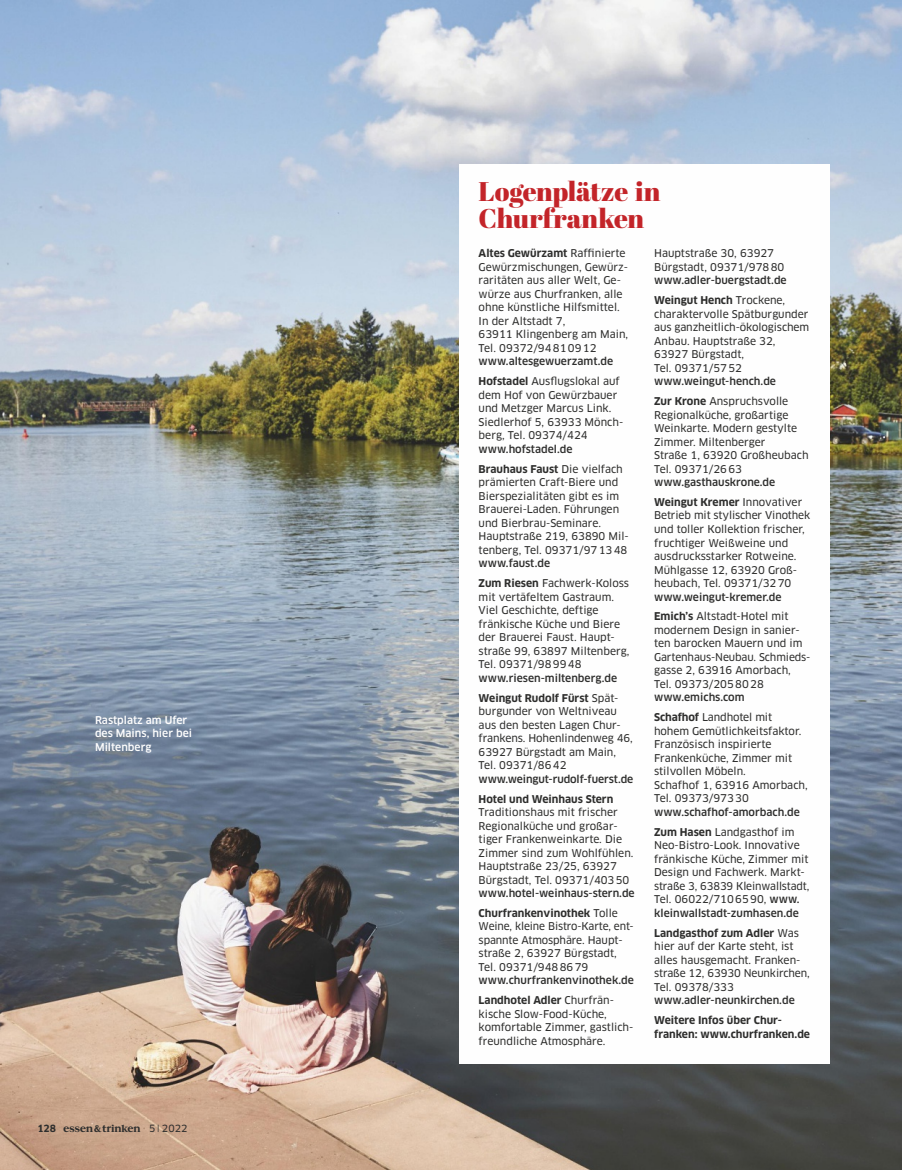
<style>
.page{position:relative;width:902px;height:1170px;background:#fff}
.page>*{position:absolute;margin:0;border:0;box-sizing:border-box;transform-origin:0 0}
.t1{font:27px/27px "Abril Fatface";letter-spacing:-.01em;color:#c32429}
.t2{font:10.5px/13.5px "Clan OT News";color:#2e2e2d}
.t3{font:500 10.5px/20px "Clan OT";color:#2e2e2d}
.t4{font:700 10.5px/13.5px "Clan OT";color:#2e2e2d}
.t5{font:500 10.5px/13.5px "Clan OT";color:#fefefe}
.t6{font:9.75px "Clan OT News";color:#2e2e2d}
.s1{font-family:"Clan OT";font-weight:700}
.s2{font-family:"Et Schriftzug";font-size:15px}
.s3{font-family:"Clan OT"}
.s4{font-family:"Clan OT News";font-weight:400}
.s5{font-weight:700}
.s6{font-family:"Clan OT";font-weight:500}
</style>
<div class="page">
<img style="left:0;top:0;width:901px;height:1169px">
<div style="left:459px;top:164px;width:370px;height:899px;background:#fefefe"></div>
<p class="t5" style="left:95px;top:713px;width:99px">Rastplatz am Ufer des Mains, hier bei<br>Miltenberg</p>
<p class="t6" style="left:37px;top:1122px;width:151px"><span class="s1">128</span> <span class="s2">4</span> 5<span class="s3">I</span> 2022</p>
<h1 class="t1" style="left:478px;top:177px;width:183px">Logenplätze in<br>Churfranken</h1>
<p class="t4" style="left:478px;top:247px;width:148px">Altes Gewürzamt <span class="s4">Raffinierte</span></p>
<p class="t2" style="left:478px;top:260px;width:151px">Gewürzmischungen, Gewürz&shy;raritäten aus aller Welt, Ge&shy;würze aus Churfranken, alle ohne künstliche Hilfsmittel.<br>In der Altstadt 7,<br>63911 Klingenberg am Main,<br>Tel. 09372/94810912</p>
<p class="t3" style="left:478px;top:351px;width:136px">www.altesgewuerzamt.de</p>
<p class="t2" style="left:478px;top:374px;width:146px"><span class="s1">Hofstadel</span> Ausflugslokal auf dem Hof von Gewürzbauer und Metzger Marcus Link.<br>Siedlerhof 5, 63933 Mönch&shy;berg, Tel. 09374/424</p>
<p class="t3" style="left:478px;top:439px;width:146px">www.hofstadel.de<br><span class="s5">Brauhaus Faust</span> <span class="s4">Die vielfach</span></p>
<p class="t2" style="left:478px;top:475px;width:152px">prämierten Craft-Biere und<br>Bierspezialitäten gibt es im<br>Brauerei-Laden. Führungen und Bierbrau-Seminare.<br>Hauptstraße 219, 63890 Mil&shy;tenberg, Tel. 09371/971348</p>
<p class="t3" style="left:478px;top:553px;width:73px">www.faust.de</p>
<p class="t2" style="left:478px;top:576px;width:152px"><span class="s1">Zum Riesen</span> Fachwerk-Koloss mit vertäfeltem Gastraum.<br>Viel Geschichte, deftige fränkische Küche und Biere der Brauerei Faust. Haupt&shy;straße 99, 63897 Miltenberg,<br>Tel. 09371/989948</p>
<p class="t3" style="left:478px;top:668px;width:141px">www.riesen-miltenberg.de<br><span class="s5">Weingut Rudolf Fürst</span> <span class="s4">Spät-</span></p>
<p class="t2" style="left:478px;top:704px;width:156px">burgunder von Weltniveau aus den besten Lagen Chur&shy;frankens. Hohenlindenweg 46,<br>63927 Bürgstadt am Main,<br>Tel. 09371/8642</p>
<p class="t3" style="left:478px;top:768px;width:156px">www.weingut-rudolf-fuerst.de</p>
<p class="t4" style="left:478px;top:792px;width:136px">Hotel und Weinhaus Stern</p>
<p class="t2" style="left:478px;top:805px;width:156px">Traditionshaus mit frischer<br>Regionalküche und großar&shy;tiger Frankenweinkarte. Die<br>Zimmer sind zum Wohlfühlen.<br>Hauptstraße 23/25, 63927<br>Bürgstadt, Tel. 09371/40350</p>
<p class="t3" style="left:478px;top:883px;width:158px">www.hotel-weinhaus-stern.de<br><span class="s5">Churfrankenvinothek</span> <span class="s4">Tolle</span></p>
<p class="t2" style="left:478px;top:919px;width:157px">Weine, kleine Bistro-Karte, ent&shy;spannte Atmosphäre. Haupt&shy;straße 2, 63927 Bürgstadt,<br>Tel. 09371/9488679</p>
<p class="t3" style="left:478px;top:970px;width:157px">www.churfrankenvinothek.de<br><span class="s5">Landhotel Adler</span> <span class="s4">Churfrän-</span></p>
<p class="t2" style="left:478px;top:1007px;width:156px">kische Slow-Food-Küche, komfortable Zimmer, gastlich&shy;freundliche Atmosphäre.</p>
<p class="t2" style="left:654px;top:247px;width:132px">Hauptstraße 30, 63927<br>Bürgstadt, 09371/97880</p>
<p class="t3" style="left:654px;top:270px;width:134px">www.adler-buergstadt.de<br><span class="s5">Weingut Hench</span> <span class="s4">Trockene,</span></p>
<p class="t2" style="left:654px;top:307px;width:157px">charaktervolle Spätburgunder aus ganzheitlich-ökologischem<br>Anbau. Hauptstraße 32,<br>63927 Bürgstadt,<br>Tel. 09371/5752</p>
<p class="t3" style="left:654px;top:371px;width:123px">www.weingut-hench.de</p>
<p class="t2" style="left:654px;top:394px;width:156px"><span class="s1">Zur Krone</span> Anspruchsvolle<br>Regionalküche, großartige<br>Weinkarte. Modern gestylte<br>Zimmer. Miltenberger<br>Straße 1, 63920 Großheubach<br>Tel. 09371/2663</p>
<p class="t3" style="left:654px;top:472px;width:150px">www.gasthauskrone.de<br><span class="s5">Weingut Kremer</span> <span class="s4">Innovativer</span></p>
<p class="t2" style="left:654px;top:509px;width:158px">Betrieb mit stylischer Vinothek und toller Kollektion frischer, fruchtiger Weißweine und ausdrucksstarker Rotweine.<br>Mühlgasse 12, 63920 Groß&shy;heubach, Tel. 09371/3270</p>
<p class="t3" style="left:654px;top:586px;width:129px">www.weingut-kremer.de</p>
<p class="t2" style="left:654px;top:610px;width:158px"><span class="s1">Emich’s</span> Altstadt-Hotel mit modernem Design in sanier&shy;ten barocken Mauern und im<br>Gartenhaus-Neubau. Schmieds&shy;gasse 2, 63916 Amorbach,<br>Tel. 09373/2058028</p>
<p class="t3" style="left:654px;top:687px;width:92px">www.emichs.com</p>
<p class="t2" style="left:654px;top:710px;width:155px"><span class="s1">Schafhof</span> Landhotel mit hohem Gemütlichkeitsfaktor.<br>Französisch inspirierte<br>Frankenküche, Zimmer mit stilvollen Möbeln.<br>Schafhof 1, 63916 Amorbach,<br>Tel. 09373/97330</p>
<p class="t3" style="left:654px;top:802px;width:147px">www.schafhof-amorbach.de</p>
<p class="t2" style="left:654px;top:825px;width:157px"><span class="s1">Zum Hasen</span> Landgasthof im<br>Neo-Bistro-Look. Innovative fränkische Küche, Zimmer mit<br>Design und Fachwerk. Markt&shy;straße 3, 63839 Kleinwallstadt,<br>Tel. 06022/7106590, <span class="s6">www.</span></p>
<p class="t3" style="left:654px;top:903px;width:146px">kleinwallstadt-zumhasen.de<br><span class="s5">Landgasthof zum Adler</span> <span class="s4">Was</span></p>
<p class="t2" style="left:654px;top:939px;width:157px">hier auf der Karte steht, ist alles hausgemacht. Franken&shy;straße 12, 63930 Neunkirchen,<br>Tel. 09378/333</p>
<p class="t3" style="left:654px;top:990px;width:142px">www.adler-neunkirchen.de</p>
<p class="t4" style="left:654px;top:1013px;width:157px">Weitere Infos über Chur&shy;franken: www.churfranken.de</p>
</div>
